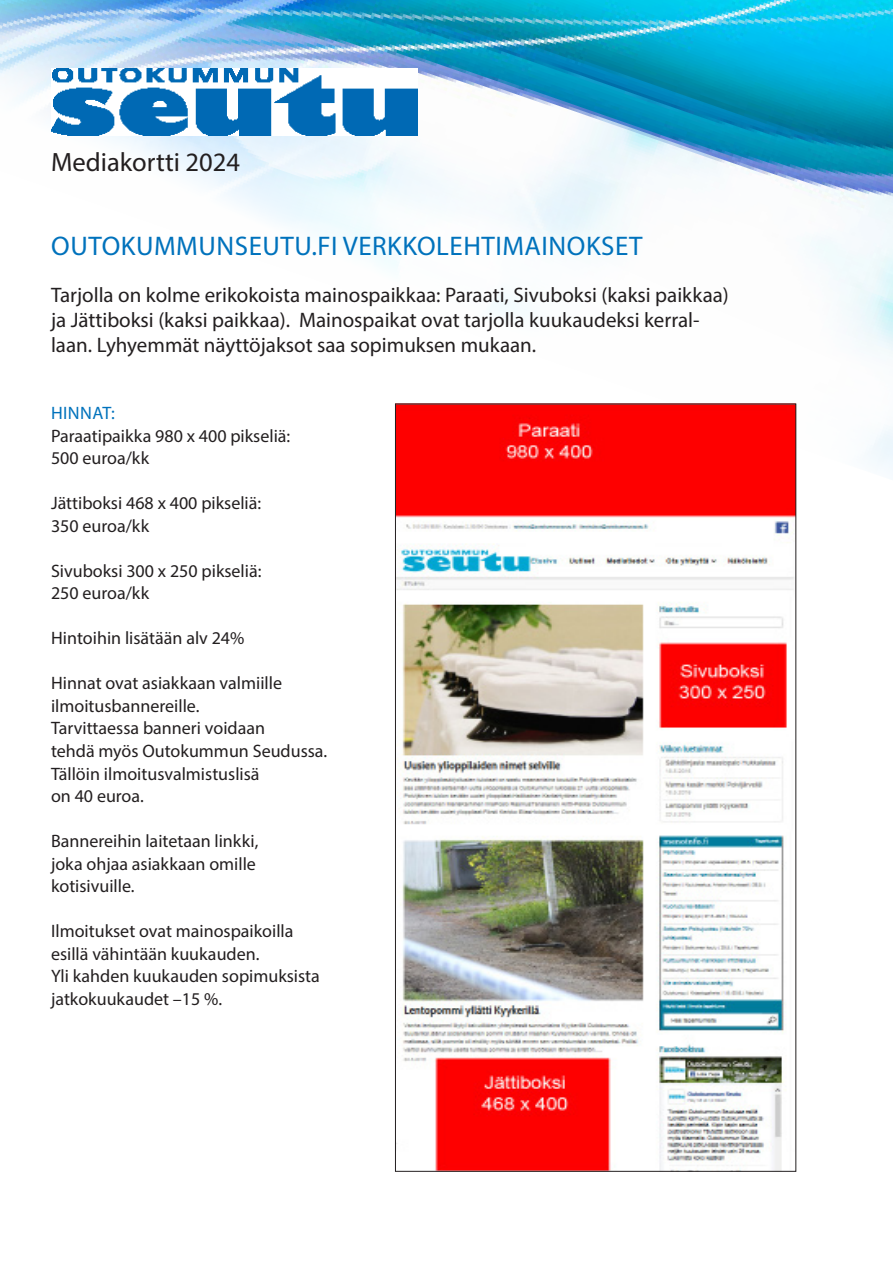
<style>
.page{position:relative;width:893px;height:1263px;background:#fff}
.page>*{position:absolute;margin:0;border:0;box-sizing:border-box;transform-origin:0 0}
.t1{font:27px "Myriad Pro";letter-spacing:.02em;color:#0072bc}
.t2{font:26.55px "Myriad Pro";color:#231f20}
.t3{font:21px/25.2px "Myriad Pro";color:#231f20}
.t4{font:18px/22.5px "Myriad Pro";color:#231f20}
.t5{font:18px "Myriad Pro";letter-spacing:.02em;color:#0072bc}
</style>
<div class="page">
<img style="left:0;top:0;width:893px;height:486px">
<img style="left:397px;top:406px;width:397px;height:763px">
<img style="left:51px;top:68px;width:366px;height:67px">
<p class="t2" style="left:51px;top:146px;width:191px">Mediakortti 2024</p>
<p class="t1" style="left:51px;top:230px;width:593px">OUTOKUMMUNSEUTU.FI VERKKOLEHTIMAINOKSET</p>
<p class="t3" style="left:51px;top:282px;width:679px">Tarjolla on kolme erikokoista mainospaikkaa: Paraati, Sivuboksi (kaksi paikkaa) ja Jättiboksi (kaksi paikkaa). Mainospaikat ovat tarjolla kuukaudeksi kerral&shy;laan. Lyhyemmät näyttöjaksot saa sopimuksen mukaan.</p>
<p class="t5" style="left:51px;top:402px;width:65px">HINNAT:</p>
<p class="t4" style="left:51px;top:424px;width:241px">Paraatipaikka 980 x 400 pikseliä:</p>
<p class="t4" style="left:51px;top:447px;width:100px">500 euroa/kk</p>
<p class="t4" style="left:51px;top:492px;width:212px">Jättiboksi 468 x 400 pikseliä:</p>
<p class="t4" style="left:51px;top:514px;width:100px">350 euroa/kk</p>
<p class="t4" style="left:51px;top:559px;width:212px">Sivuboksi 300 x 250 pikseliä:</p>
<p class="t4" style="left:51px;top:582px;width:100px">250 euroa/kk</p>
<p class="t4" style="left:51px;top:627px;width:195px">Hintoihin lisätään alv 24%</p>
<p class="t4" style="left:51px;top:672px;width:233px">Hinnat ovat asiakkaan valmiille</p>
<p class="t4" style="left:51px;top:694px;width:150px">ilmoitusbannereille.</p>
<p class="t4" style="left:51px;top:717px;width:215px">Tarvittaessa banneri voidaan</p>
<p class="t4" style="left:51px;top:739px;width:278px">tehdä myös Outokummun Seudussa.</p>
<p class="t4" style="left:51px;top:762px;width:210px">Tällöin ilmoitusvalmistuslisä</p>
<p class="t4" style="left:51px;top:784px;width:94px">on 40 euroa.</p>
<p class="t4" style="left:51px;top:829px;width:209px">Bannereihin laitetaan linkki,</p>
<p class="t4" style="left:51px;top:852px;width:206px">joka ohjaa asiakkaan omille</p>
<p class="t4" style="left:51px;top:874px;width:85px">kotisivuille.</p>
<p class="t4" style="left:51px;top:919px;width:244px">Ilmoitukset ovat mainospaikoilla</p>
<p class="t4" style="left:51px;top:942px;width:210px">esillä vähintään kuukauden.</p>
<p class="t4" style="left:51px;top:964px;width:270px">Yli kahden kuukauden sopimuksista jatkokuukaudet –15 %.</p>
</div>
